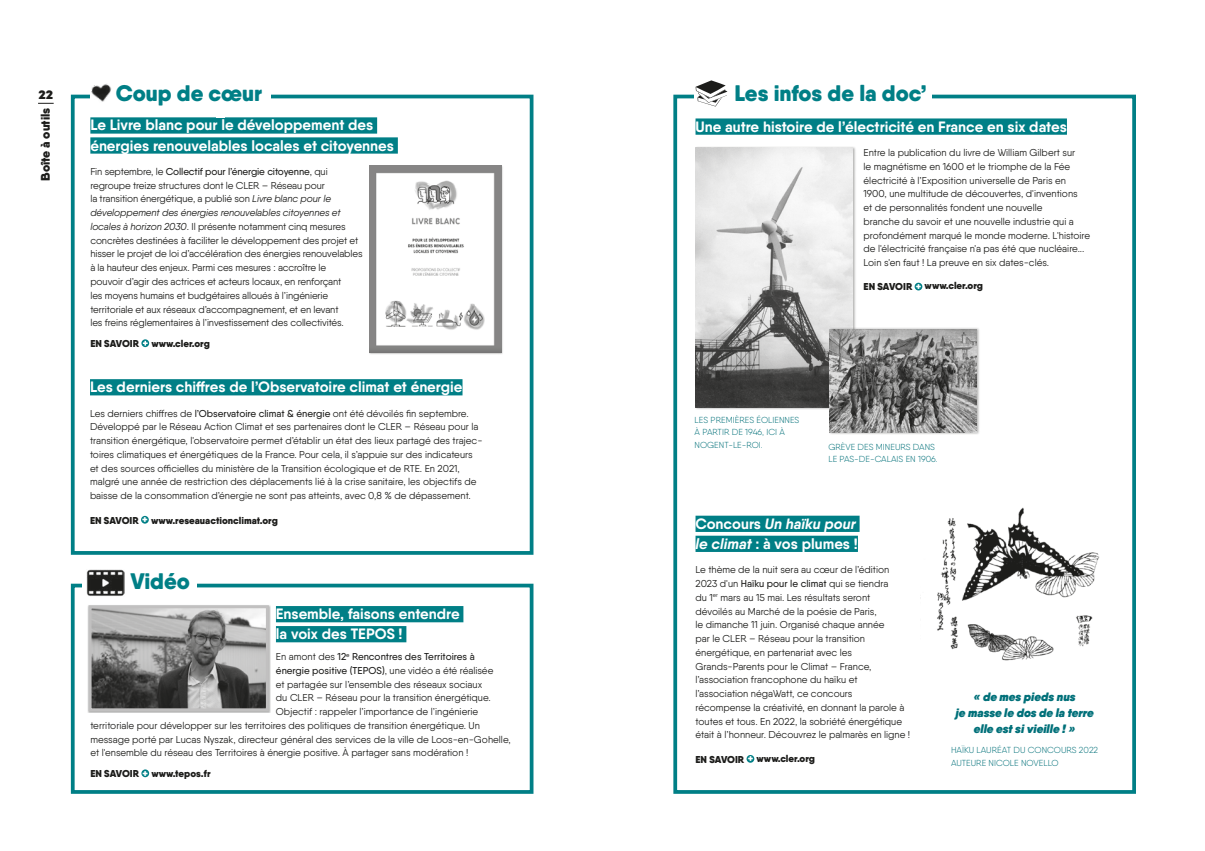
<style>
.page{position:relative;width:1205px;height:851px;background:#fff}
.page>*{position:absolute;margin:0;border:0;box-sizing:border-box;transform-origin:0 0}
.t1{font:900 22.5px "Qanelas Soft";color:#007f86}
.t2{font:700 15px/20px "Qanelas Soft";color:#fff}
.t3{font:900 12.5px "Qanelas Soft";color:#1d1d1b}
.t4{font:800 12.5px "Campton";color:#1d1d1b}
.t5{font:italic 800 12.12px/16.2px "Qanelas Soft";color:#007079;text-align:center}
.t6{font:10px/13.8px "Qanelas Soft";color:#1d1d1b}
.t7{font:900 10px "Qanelas Soft";color:#1d1d1b}
.t8{font:500 10px "Qanelas Soft";color:#1d1d1b}
.t9{font:300 8.75px/12.5px "Qanelas Soft";color:#007079}
.s1{font-weight:500}
.s2{font-style:italic}
.s3{color:#fff}
.s4{font-weight:400}
</style>
<div class="page">
<div style="left:71px;top:95px;width:462px;height:459px;border:4px solid #007f86"></div>
<div style="left:90px;top:71px;width:23px;height:41px;background:#fff"></div>
<div style="left:90px;top:117px;width:287px;height:17px;background:#007f86"></div>
<div style="left:90px;top:137px;width:308px;height:17px;background:#007f86"></div>
<svg style="left:141px;top:339px;width:8px;height:8px"></svg>
<svg style="left:143px;top:341px;width:5px;height:4px"></svg>
<div style="left:673px;top:95px;width:463px;height:698px;border:4px solid #007f86"></div>
<svg style="left:38px;top:103px;width:16px;height:1px"></svg>
<div style="left:369px;top:165px;width:135px;height:190px;background:#1d1d1b;opacity:.35"></div>
<img style="left:370px;top:165px;width:131px;height:187px">
<div style="left:90px;top:379px;width:372px;height:16px;background:#007f86"></div>
<div style="left:141px;top:516px;width:8px;height:7px;background:#007f86;border-radius:50%"></div>
<div style="left:694px;top:75px;width:42px;height:37px;background:#fff"></div>
<svg style="left:695px;top:80px;width:32px;height:26px"></svg>
<div style="left:729px;top:83px;width:203px;height:23px;background:#fff"></div>
<div style="left:108px;top:83px;width:162px;height:23px;background:#fff"></div>
<img style="left:91px;top:84px;width:21px;height:18px">
<div style="left:71px;top:583px;width:462px;height:210px;border:4px solid #007f86"></div>
<div style="left:276px;top:606px;width:187px;height:16px;background:#007f86"></div>
<div style="left:276px;top:626px;width:130px;height:16px;background:#007f86"></div>
<div style="left:141px;top:769px;width:8px;height:8px;background:#007f86;border-radius:50%"></div>
<div style="left:83px;top:560px;width:49px;height:42px;background:#fff"></div>
<img style="left:87px;top:569px;width:37px;height:27px">
<div style="left:125px;top:571px;width:72px;height:30px;background:#fff"></div>
<div style="left:88px;top:604px;width:183px;height:109px;background:#1d1d1b;opacity:.35"></div>
<img style="left:93px;top:609px;width:172px;height:98px">
<div style="left:89px;top:605px;width:180px;height:106px;border:3px solid #c1c0c0"></div>
<div style="left:695px;top:118px;width:372px;height:17px;background:#007f86"></div>
<div style="left:695px;top:515px;width:164px;height:17px;background:#007f86"></div>
<div style="left:695px;top:535px;width:163px;height:17px;background:#007f86"></div>
<div style="left:914px;top:283px;width:8px;height:7px;background:#007f86;border-radius:50%"></div>
<svg style="left:746px;top:754px;width:8px;height:8px"></svg>
<div style="left:694px;top:146px;width:162px;height:264px;background:#1d1d1b;opacity:.35"></div>
<img style="left:695px;top:147px;width:158px;height:260px">
<div style="left:829px;top:326px;width:151px;height:108px;background:#1d1d1b;opacity:.35"></div>
<img style="left:829px;top:329px;width:147px;height:103px">
<img style="left:920px;top:507px;width:180px;height:154px">
<p class="t4" style="left:39px;top:86px;width:16px">22</p>
<p class="t3" style="left:37px;top:181px;width:75px;rotate:-90deg">Boîte à outils</p>
<h1 class="t1" style="left:116px;top:79px;width:148px">Coup de cœur</h1>
<h1 class="t1" style="left:734px;top:79px;width:194px">Les infos de la doc’</h1>
<h2 class="t2" style="left:90px;top:115px;width:305px">Le Livre blanc pour le développement des énergies renouvelables locales et citoyennes</h2>
<p class="t6" style="left:90px;top:164px;width:274px">Fin septembre, le <span class="s1">Collectif pour l’énergie citoyenne</span>, qui regroupe treize structures dont le CLER – Réseau pour<br>la transition énergétique, a publié son <span class="s2">Livre blanc pour le développement des énergies renouvelables citoyennes et locales à horizon 2030</span>. Il présente notamment cinq mesures concrètes destinées à faciliter le développement des projet et hisser le projet de loi d’accélération des énergies renouvelables à la hauteur des enjeux. Parmi ces mesures : accroître le<br>pouvoir d’agir des actrices et acteurs locaux, en renforçant<br>les moyens humains et budgétaires alloués à l’ingénierie territoriale et aux réseaux d’accompagnement, et en levant<br>les freins réglementaires à l’investissement des collectivités.</p>
<p class="t7" style="left:90px;top:337px;width:121px">EN SAVOIR www.cler.org</p>
<h2 class="t2" style="left:90px;top:377px;width:374px">Les derniers chiffres de l’Observatoire climat et énergie</h2>
<p class="t6" style="left:90px;top:406px;width:394px">Les derniers chiffres de <span class="s1">l’Observatoire climat &amp; énergie</span> ont été dévoilés fin septembre.<br>Développé par le Réseau Action Climat et ses partenaires dont le CLER – Réseau pour la transition énergétique, l'observatoire permet d’établir un état des lieux partagé des trajec&shy;toires climatiques et énergétiques de la France. Pour cela, il s’appuie sur des indicateurs et des sources officielles du ministère de la Transition écologique et de RTE. En 2021, malgré une année de restriction des déplacements lié à la crise sanitaire, les objectifs de baisse de la consommation d’énergie ne sont pas atteints, avec 0,8 % de dépassement.</p>
<p class="t7" style="left:90px;top:513px;width:189px">EN SAVOIR <span class="s3">+</span> www.reseauactionclimat.org</p>
<h1 class="t1" style="left:130px;top:566px;width:61px">Vidéo</h1>
<h2 class="t2" style="left:276px;top:603px;width:185px">Ensemble, faisons entendre la voix des TEPOS !</h2>
<p class="t8" style="left:276px;top:650px;width:200px"><span class="s4">En amont des</span> 12<sup>e</sup> Rencontres des Territoires à</p>
<p class="t8" style="left:276px;top:664px;width:219px">énergie positive (TEPOS)<span class="s4">, une vidéo a été réalisée</span></p>
<p class="t6" style="left:276px;top:677px;width:208px">et partagée sur l’ensemble des réseaux sociaux</p>
<p class="t6" style="left:276px;top:690px;width:216px">du CLER – Réseau pour la transition énergétique.</p>
<p class="t6" style="left:276px;top:704px;width:204px">Objectif : rappeler l’importance de l’ingénierie</p>
<p class="t6" style="left:90px;top:718px;width:391px">territoriale pour développer sur les territoires des politiques de transition énergétique. Un</p>
<p class="t6" style="left:90px;top:732px;width:422px">message porté par Lucas Nyszak, directeur général des services de la ville de Loos-en-Gohelle,</p>
<p class="t6" style="left:90px;top:745px;width:379px">et l'ensemble du réseau des Territoires à énergie positive. À partager sans modération !</p>
<p class="t7" style="left:90px;top:767px;width:122px">EN SAVOIR <span class="s3">+</span> www.tepos.fr</p>
<h2 class="t2" style="left:695px;top:116px;width:373px">Une autre histoire de l’électricité en France en six dates</h2>
<p class="t6" style="left:863px;top:145px;width:228px">Entre la publication du livre de William Gilbert sur<br>le magnétisme en 1600 et le triomphe de la Fée électricité à l’Exposition universelle de Paris en 1900, une multitude de découvertes, d'inventions<br>et de personnalités fondent une nouvelle<br>branche du savoir et une nouvelle industrie qui a profondément marqué le monde moderne. L'histoire de l'électricité française n'a pas été que nucléaire...<br>Loin s'en faut ! La preuve en six dates-clés.</p>
<p class="t7" style="left:863px;top:279px;width:121px">EN SAVOIR <span class="s3">+</span> www.cler.org</p>
<p class="t9" style="left:694px;top:413px;width:106px">LES PREMIÈRES ÉOLIENNES<br>À PARTIR DE 1946, ICI À<br>NOGENT-LE-ROI.</p>
<p class="t9" style="left:828px;top:440px;width:111px">GRÈVE DES MINEURS DANS<br>LE PAS-DE-CALAIS EN 1906.</p>
<h2 class="t2" style="left:695px;top:513px;width:164px">Concours <span class="s2">Un haïku pour le climat</span> : à vos plumes !</h2>
<p class="t6" style="left:695px;top:562px;width:216px">Le thème de la nuit sera au cœur de l’édition 2023 d'un <span class="s1">Haïku pour le climat</span> qui se tiendra<br>du 1<sup>er</sup> mars au 15 mai. Les résultats seront<br>dévoilés au Marché de la poésie de Paris,<br>le dimanche 11 juin. Organisé chaque année<br>par le CLER – Réseau pour la transition énergétique, en partenariat avec les Grands-Parents pour le Climat – France, l’association francophone du haïku et l’association négaWatt, ce concours récompense la créativité, en donnant la parole à toutes et tous. En 2022, la sobriété énergétique était à l’honneur. Découvrez le palmarès en ligne !</p>
<p class="t7" style="left:695px;top:752px;width:121px">EN SAVOIR <span class="s3">+</span> www.cler.org</p>
<p class="t5" style="left:955px;top:688px;width:140px">« de mes pieds nus<br>je masse le dos de la terre elle est si vieille ! »</p>
<p class="t9" style="left:951px;top:743px;width:149px">HAÏKU LAURÉAT DU CONCOURS 2022<br>AUTEURE NICOLE NOVELLO</p>
</div>
